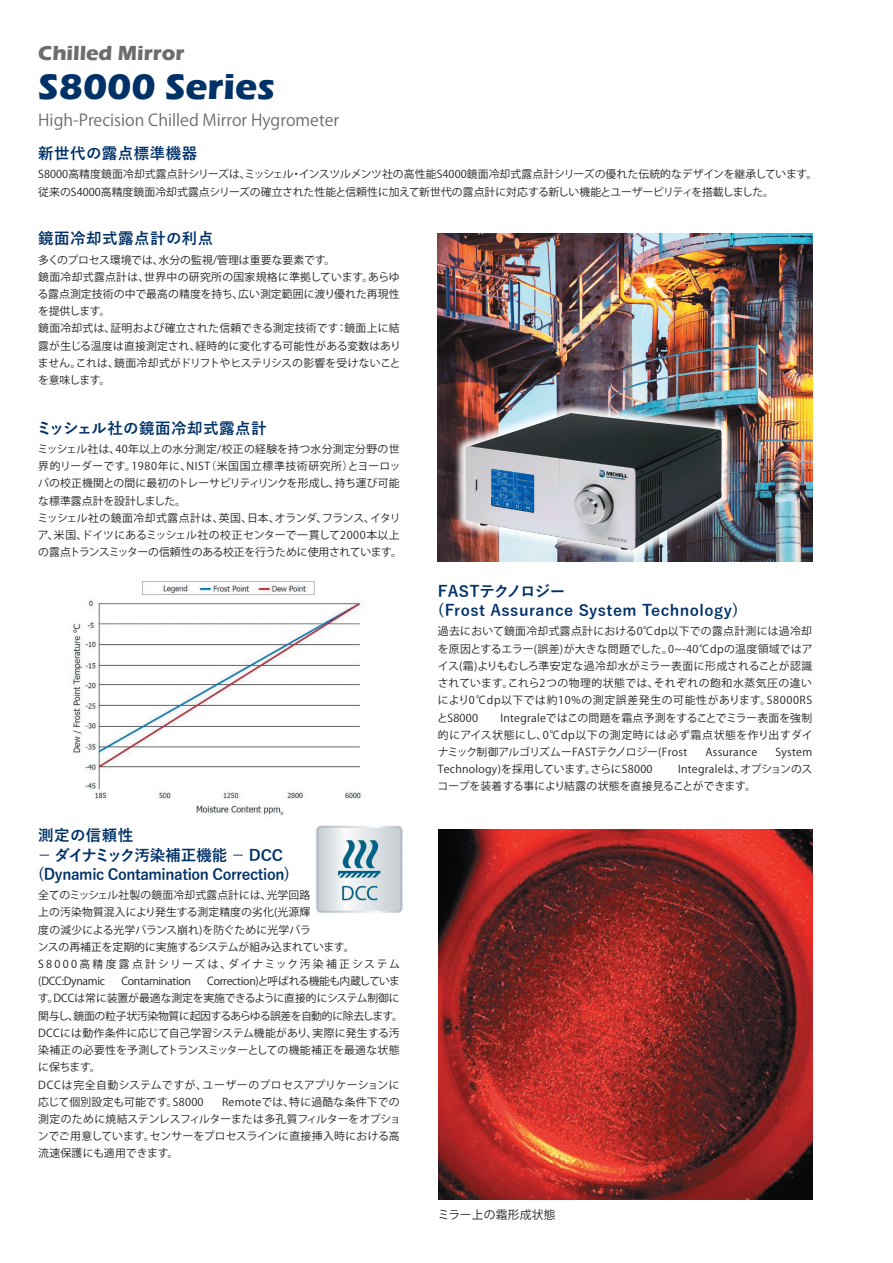
<style>
.page{position:relative;width:893px;height:1263px;background:#fff}
.page>*{position:absolute;margin:0;border:0;box-sizing:border-box;transform-origin:0 0}
.t1{font:700 37.2px "Eras ITC";color:#003268}
.t2{font:700 21px "Eras ITC";color:#6c6d70}
.t3{font:16.2px "Koz Go Pr 6 N";color:#6c6d70}
.リード文{font:700 15.45px "Yu Gothic";letter-spacing:.02em;color:#003268}
.リード文-2{font:700 15.45px "Yu Gothic";letter-spacing:-.025em;color:#003268;scale:.95 1}
.リード文-3{font:700 15.45px "Yu Gothic";color:#003268}
.リード文-4{font:700 15.45px "Yu Gothic";letter-spacing:-.04em;color:#003268}
.リード文-5{font:11.7px "Koz Go Pr 6 N";letter-spacing:.03em;color:#231f20}
.リード文-6{font:10.8px/17.2px "Koz Go Pr 6 N";letter-spacing:.005em;color:#231f20;text-align:justify}
.リード文-7{font:10.8px/17.2px "Koz Go Pr 6 N";letter-spacing:-.025em;color:#231f20}
.リード文-8{font:10.8px/17.2px "Koz Go Pr 6 N";letter-spacing:.025em;color:#231f20}
.リード文-9{font:10.8px/17.2px "Koz Go Pr 6 N";letter-spacing:.145em;color:#231f20}
</style>
<div class="page">
<img style="left:438px;top:234px;width:374px;height:327px">
<img style="left:72px;top:581px;width:289px;height:235px">
<img style="left:439px;top:829px;width:373px;height:370px">
<img style="left:316px;top:825px;width:87px;height:88px">
<div style="left:454px;top:401px;width:280px;height:161px;background:#fff;opacity:.9"></div>
<img style="left:465px;top:413px;width:258px;height:137px">
<p class="t2" style="left:38px;top:41px;width:148px">Chilled Mirror</p>
<p class="t1" style="left:38px;top:65px;width:238px">S8000 Series</p>
<p class="t3" style="left:38px;top:111px;width:302px">High-Precision Chilled Mirror Hygrometer</p>
<p class="リード文" style="left:38px;top:145px;width:161px">新世代の露点標準機器</p>
<p class="リード文-6" style="left:38px;top:166px;width:780px">S8000高精度鏡面冷却式露点計シリーズは、ミッシェル・インスツルメンツ社の高性能S4000鏡面冷却式露点計シリーズの優れた伝統的なデザインを継承しています。従来のS4000高精度鏡面冷却式露点シリーズの確立された性能と信頼性に加えて新世代の露点計に対応する新しい機能とユーザービリティを搭載しました。</p>
<p class="リード文" style="left:38px;top:230px;width:177px">鏡面冷却式露点計の利点</p>
<p class="リード文-6" style="left:38px;top:251px;width:299px">多くのプロセス環境では、水分の監視/管理は重要な要素です。</p>
<p class="リード文-6" style="left:38px;top:268px;width:364px">鏡面冷却式露点計は、世界中の研究所の国家規格に準拠しています。あらゆる露点測定技術の中で最高の精度を持ち、広い測定範囲に渡り優れた再現性を提供します。</p>
<p class="リード文-6" style="left:38px;top:320px;width:365px">鏡面冷却式は、証明および確立された信頼できる測定技術です：鏡面上に結露が生じる温度は直接測定され、経時的に変化する可能性がある変数はありません。これは、鏡面冷却式がドリフトやヒステリシスの影響を受けないことを意味します。</p>
<p class="リード文" style="left:36px;top:419px;width:232px">ミッシェル社の鏡面冷却式露点計</p>
<p class="リード文-6" style="left:37px;top:441px;width:365px">ミッシェル社は、40年以上の水分測定/校正の経験を持つ水分測定分野の世界的リーダーです。1980年に、NIST（米国国立標準技術研究所）とヨーロッパの校正機関との間に最初のトレーサビリティリンクを形成し、持ち運び可能な標準露点計を設計しました。</p>
<p class="リード文-6" style="left:37px;top:509px;width:366px;text-align:left">ミッシェル社の鏡面冷却式露点計は、英国、日本、オランダ、フランス、イタリア、米国、ドイツにあるミッシェル社の校正センターで一貫して2000本以上の露点トランスミッターの信頼性のある校正を行うために使用されています。</p>
<p class="リード文-4" style="left:438px;top:583px;width:129px">FASTテクノロジー</p>
<p class="リード文" style="left:438px;top:602px;width:302px">(Frost Assurance System Technology)</p>
<p class="リード文-6" style="left:437px;top:623px;width:377px">過去において鏡面冷却式露点計における0℃dp以下での露点計測には過冷却を原因とするエラー(誤差)が大きな問題でした。0~-40℃dpの温度領域ではアイス(霜)よりもむしろ準安定な過冷却水がミラー表面に形成されることが認識されています。これら2つの物理的状態では、それぞれの飽和水蒸気圧の違いにより0℃dp以下では約10%の測定誤差発生の可能性があります。S8000RSとS8000</p>
<p class="リード文-6" style="left:438px;top:709px;width:377px;text-indent:63px">Integraleではこの問題を霜点予測をすることでミラー表面を強制的にアイス状態にし、0℃dp以下の測定時には必ず霜点状態を作り出すダイナミック制御アルゴリズムーFASTテクノロジー(Frost</p>
<p class="リード文-8" style="left:705px;top:744px;width:53px">Assurance</p>
<p class="リード文-6" style="left:776px;top:744px;width:38px">System</p>
<p class="リード文" style="left:38px;top:827px;width:97px">測定の信頼性</p>
<p class="リード文-3" style="left:37px;top:846px;width:248px">－ ダイナミック汚染補正機能 － DCC</p>
<p class="リード文-2" style="left:38px;top:865px;width:267px">(Dynamic Contamination Correction)</p>
<p class="リード文-6" style="left:38px;top:887px;width:318px;text-align:left">全てのミッシェル社製の鏡面冷却式露点計には、光学回路<br>上の汚染物質混入により発生する測定精度の劣化(光源輝<br>度の減少による光学バランス崩れ)を防ぐために光学バラ<br>ンスの再補正を定期的に実施するシステムが組み込まれています。</p>
<p class="リード文-9" style="left:38px;top:956px;width:363px">S8000高精度露点計シリーズは、ダイナミック汚染補正システム(DCC:Dynamic</p>
<p class="リード文-7" style="left:38px;top:973px;width:366px;text-indent:169px">Correction)と呼ばれる機能も内蔵しています。DCCは常に装置が最適な測定を実施できるように直接的にシステム制御に関与し、鏡面の粒子状汚染物質に起因するあらゆる誤差を自動的に除去します。</p>
<p class="リード文-6" style="left:38px;top:1024px;width:363px">DCCには動作条件に応じて自己学習システム機能があり、実際に発生する汚染補正の必要性を予測してトランスミッターとしての機能補正を最適な状態に保ちます。</p>
<p class="リード文-8" style="left:38px;top:1076px;width:363px">DCCは完全自動システムですが、ユーザーのプロセスアプリケーションに応じて個別設定も可能です。S8000</p>
<p class="リード文-7" style="left:121px;top:973px;width:71px">Contamination</p>
<p class="リード文-6" style="left:38px;top:1093px;width:365px;text-indent:184px">Remoteでは、特に過酷な条件下での測定のために焼結ステンレスフィルターまたは多孔質フィルターをオプションでご用意しています。センサーをプロセスラインに直接挿入時における高流速保護にも適用できます。</p>
<p class="リード文-6" style="left:438px;top:761px;width:376px;text-indent:240px">Integraleは、オプションのスコープを装着する事により結露の状態を直接見ることができます。</p>
<p class="リード文-8" style="left:438px;top:761px;width:216px">Technology)を採用しています。さらにS8000</p>
<p class="リード文-5" style="left:438px;top:1208px;width:119px">ミラー上の霜形成状態</p>
</div>
